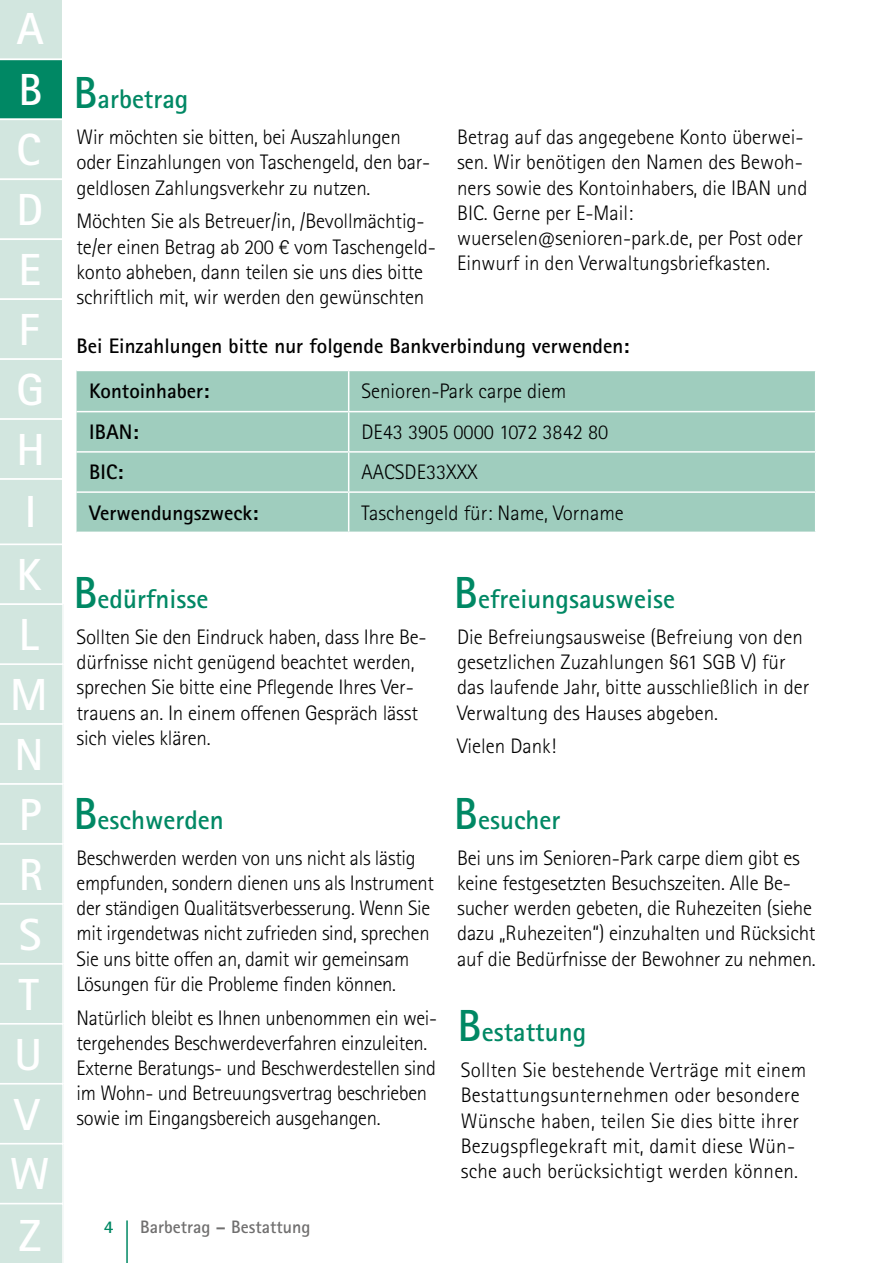
<style>
.page{position:relative;width:893px;height:1263px;background:#fff}
.page>*{position:absolute;margin:0;border:0;box-sizing:border-box;transform-origin:0 0}
.t1{font:700 45px/60.2px "Rotis Sans Serif Std";color:#fff;text-align:justify}
.t2{font:700 27px "Rotis Sans Serif Std";color:#008864}
.t3{font:300 21px/25.2px "Rotis Sans Serif Std";letter-spacing:-.01em;color:#000}
.t4{font:300 21px/25.2px "Rotis Sans Serif Std";letter-spacing:.01em;color:#000}
.t5{font:700 21px "Rotis Sans Serif Std";color:#000}
.t6{font:700 18px "Rotis Sans Serif Std";color:#706f6f}
.t7{font:700 18px "Rotis Sans Serif Std";color:#008864}
.s1{font-size:45px}
</style>
<div class="page">
<hr style="left:126px;top:1220px;width:2px;height:43px;background:#008864">
<div style="left:77px;top:371px;width:738px;height:161px;background:#9fcdbe"></div>
<hr style="left:348px;top:371px;width:1px;height:40px;background:#fff">
<hr style="left:77px;top:411px;width:272px;height:1px;background:#fff">
<hr style="left:349px;top:411px;width:467px;height:1px;background:#fff">
<hr style="left:348px;top:412px;width:1px;height:39px;background:#fff">
<hr style="left:77px;top:451px;width:272px;height:2px;background:#fff">
<hr style="left:349px;top:451px;width:467px;height:2px;background:#fff">
<hr style="left:348px;top:453px;width:1px;height:38px;background:#fff">
<hr style="left:77px;top:491px;width:272px;height:2px;background:#fff">
<hr style="left:349px;top:491px;width:467px;height:2px;background:#fff">
<hr style="left:348px;top:493px;width:1px;height:39px;background:#fff">
<svg style="left:0;top:0;width:63px;height:1263px;background:#cae2da"></svg>
<h1 class="t1" style="left:16px;top:-2px;width:30px">A B C D E F G H</h1>
<h1 class="t1" style="left:25px;top:482px;width:13px">I</h1>
<h1 class="t1" style="left:16px;top:544px;width:27px">K</h1>
<h1 class="t1" style="left:19px;top:604px;width:21px">L</h1>
<h1 class="t1" style="left:10px;top:664px;width:41px;text-align:left">M<br>N<br>P<br>R<br>S<br>T<br>U<br>V<br>W<br>Z</h1>
<p class="t2" style="left:73px;top:82px;width:117px"><span class="s1">B</span>arbetrag</p>
<p class="t3" style="left:77px;top:125px;width:355px">Wir möchten sie bitten, bei Auszahlungen oder Einzahlungen von Taschengeld, den bar&shy;geldlosen Zahlungsverkehr zu nutzen.</p>
<p class="t3" style="left:77px;top:209px;width:361px">Möchten Sie als Betreuer/in, /Bevollmächtig&shy;te/er einen Betrag ab 200 € vom Taschengeld&shy;konto abheben, dann teilen sie uns dies bitte schriftlich mit, wir werden den gewünschten</p>
<p class="t3" style="left:457px;top:125px;width:352px">Betrag auf das angegebene Konto überwei&shy;sen. Wir benötigen den Namen des Bewoh&shy;ners sowie des Kontoinhabers, die IBAN und BIC. Gerne per E-Mail: wuerselen@senioren-park.de, per Post oder Einwurf in den Verwaltungsbriefkasten.</p>
<p class="t5" style="left:77px;top:332px;width:554px">Bei Einzahlungen bitte nur folgende Bankverbindung verwenden:</p>
<p class="t5" style="left:89px;top:378px;width:122px">Kontoinhaber:</p>
<p class="t3" style="left:361px;top:379px;width:206px">Senioren-Park carpe diem</p>
<p class="t5" style="left:89px;top:419px;width:51px">IBAN:</p>
<p class="t3" style="left:361px;top:420px;width:248px">DE43 3905 0000 1072 3842 80</p>
<p class="t5" style="left:89px;top:459px;width:36px">BIC:</p>
<p class="t3" style="left:361px;top:460px;width:118px">AACSDE33XXX</p>
<p class="t5" style="left:89px;top:499px;width:171px">Verwendungszweck:</p>
<p class="t3" style="left:361px;top:500px;width:264px">Taschengeld für: Name, Vorname</p>
<p class="t2" style="left:73px;top:582px;width:137px"><span class="s1">B</span>edürfnisse</p>
<p class="t3" style="left:77px;top:625px;width:352px">Sollten Sie den Eindruck haben, dass Ihre Be&shy;dürfnisse nicht genügend beachtet werden, sprechen Sie bitte eine Pflegende Ihres Ver&shy;trauens an. In einem offenen Gespräch lässt sich vieles klären.</p>
<p class="t2" style="left:73px;top:802px;width:152px"><span class="s1">B</span>eschwerden</p>
<p class="t3" style="left:77px;top:845px;width:359px">Beschwerden werden von uns nicht als lästig empfunden, sondern dienen uns als Instrument der ständigen Qualitätsverbesserung. Wenn Sie mit irgendetwas nicht zufrieden sind, sprechen Sie uns bitte offen an, damit wir gemeinsam Lösungen für die Probleme finden können.</p>
<p class="t3" style="left:77px;top:1005px;width:362px">Natürlich bleibt es Ihnen unbenommen ein wei&shy;tergehendes Beschwerdeverfahren einzuleiten.<br>Externe Beratungs- und Beschwerdestellen sind im Wohn- und Betreuungsvertrag beschrieben sowie im Eingangsbereich ausgehangen.</p>
<p class="t7" style="left:104px;top:1215px;width:11px">4</p>
<p class="t6" style="left:140px;top:1215px;width:172px">Barbetrag – Bestattung</p>
<p class="t2" style="left:454px;top:582px;width:223px"><span class="s1">B</span>efreiungsausweise</p>
<p class="t3" style="left:457px;top:625px;width:354px">Die Befreiungsausweise (Befreiung von den gesetzlichen Zuzahlungen §61 SGB V) für das laufende Jahr, bitte ausschließlich in der Verwaltung des Hauses abgeben.</p>
<p class="t3" style="left:457px;top:734px;width:101px">Vielen Dank!</p>
<p class="t2" style="left:454px;top:802px;width:108px"><span class="s1">B</span>esucher</p>
<p class="t3" style="left:457px;top:845px;width:360px">Bei uns im Senioren-Park carpe diem gibt es keine festgesetzten Besuchszeiten. Alle Be&shy;sucher werden gebeten, die Ruhezeiten (siehe dazu „Ruhezeiten“) einzuhalten und Rücksicht auf die Bedürfnisse der Bewohner zu nehmen.</p>
<p class="t2" style="left:458px;top:1015px;width:130px"><span class="s1">B</span>estattung</p>
<p class="t4" style="left:461px;top:1058px;width:347px">Sollten Sie bestehende Verträge mit einem Bestattungsunternehmen oder besondere Wünsche haben, teilen Sie dies bitte ihrer Bezugspflegekraft mit, damit diese Wün&shy;sche auch berücksichtigt werden können.</p>
</div>
